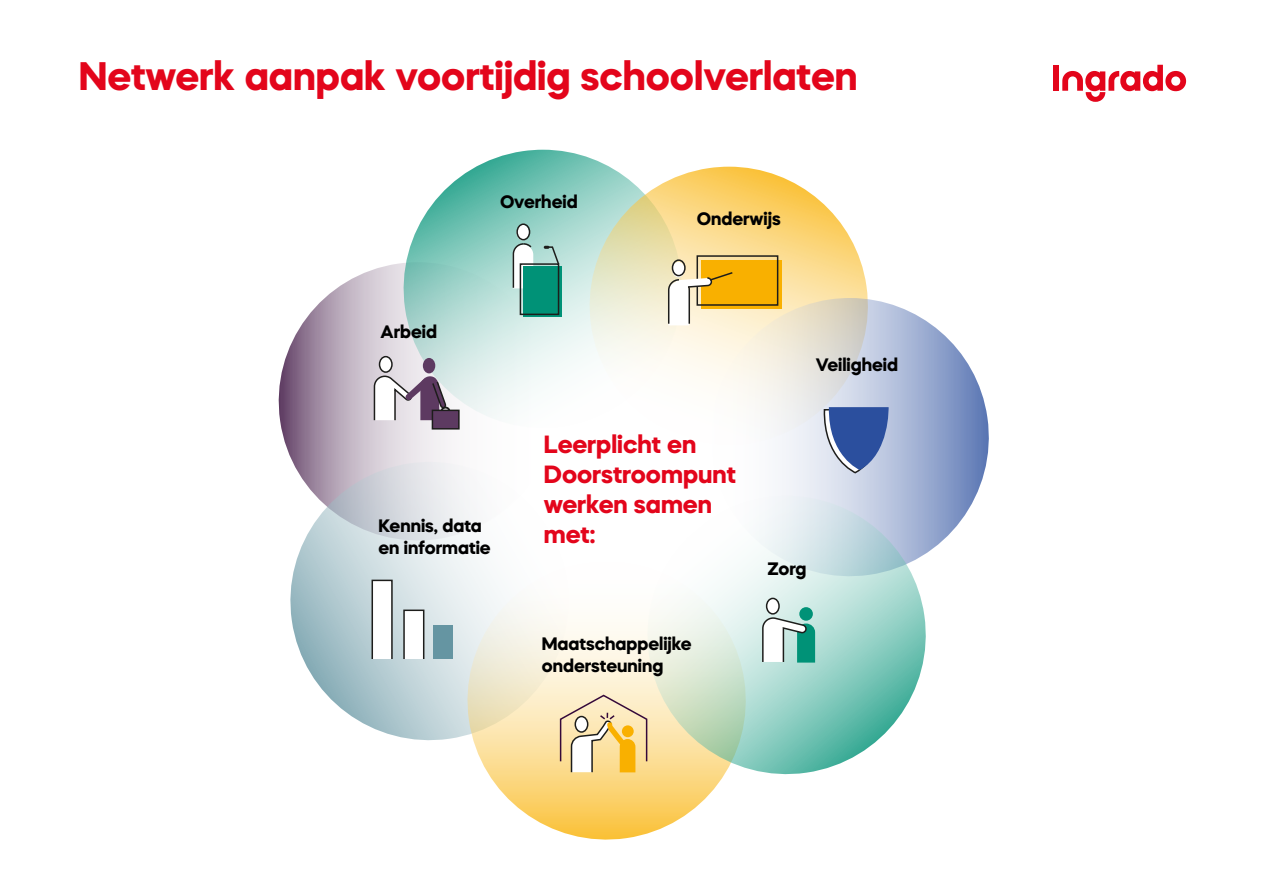
<style>
.page{position:relative;width:1263px;height:893px;background:#fff}
.page>*{position:absolute;margin:0;border:0;box-sizing:border-box;transform-origin:0 0}
.t1{font:700 39.75px "Mazzard H";color:#e3051b}
.t2{font:700 24.9px/29.8px "Mazzard H";color:#e3051b}
.t3{font:700 18px/21.6px "Mazzard H";color:#000}
</style>
<div class="page">
<div style="left:1052px;top:65px;width:6px;height:26px;background:#e3051b"></div>
<svg style="left:1062px;top:65px;width:124px;height:37px"></svg>
<svg style="left:278px;top:264px;width:173px;height:198px"></svg>
<svg style="left:394px;top:150px;width:216px;height:287px"></svg>
<svg style="left:580px;top:167px;width:288px;height:270px"></svg>
<svg style="left:701px;top:298px;width:288px;height:249px"></svg>
<svg style="left:290px;top:462px;width:188px;height:279px"></svg>
<svg style="left:458px;top:561px;width:260px;height:279px"></svg>
<svg style="left:638px;top:496px;width:297px;height:288px"></svg>
<div style="left:516px;top:225px;width:13px;height:15px;background:#fff;border-radius:50%"></div>
<div style="left:672px;top:262px;width:13px;height:15px;background:#fff;border-radius:50%"></div>
<div style="left:379px;top:357px;width:13px;height:15px;background:#fff;border-radius:50%"></div>
<div style="left:379px;top:356px;width:14px;height:17px;border:2px solid #1d1d1b;border-radius:50%"></div>
<div style="left:701px;top:260px;width:80px;height:49px;background:#f9b000"></div>
<div style="left:696px;top:255px;width:82px;height:51px;border:2px solid #1d1d1b"></div>
<div style="left:672px;top:259px;width:14px;height:17px;border:2px solid #1d1d1b;border-radius:50%"></div>
<svg style="left:512px;top:242px;width:21px;height:47px"></svg>
<div style="left:516px;top:223px;width:14px;height:17px;border:2px solid #1d1d1b;border-radius:50%"></div>
<svg style="left:823px;top:407px;width:67px;height:68px;background:#6981b6"></svg>
<div style="left:799px;top:607px;width:14px;height:14px;background:#009277;border-radius:50%"></div>
<div style="left:371px;top:580px;width:22px;height:80px;background:#fff;border:2px solid #1d1d1b"></div>
<div style="left:403px;top:610px;width:21px;height:50px;background:#fff;border:2px solid #1d1d1b"></div>
<div style="left:433px;top:625px;width:20px;height:34px;background:#6595a2"></div>
<div style="left:524px;top:266px;width:38px;height:51px;background:#009277"></div>
<div style="left:520px;top:263px;width:39px;height:52px;border:2px solid #1d1d1b"></div>
<svg style="left:544px;top:246px;width:16px;height:20px"></svg>
<svg style="left:559px;top:694px;width:89px;height:80px;background:#ebd39e"></svg>
<svg style="left:667px;top:271px;width:67px;height:54px"></svg>
<div style="left:423px;top:358px;width:12px;height:15px;background:#5d3a61;border-radius:50%"></div>
<div style="left:767px;top:598px;width:12px;height:16px;background:#fff;border-radius:50%"></div>
<div style="left:766px;top:598px;width:14px;height:17px;border:2px solid #1d1d1b;border-radius:50%"></div>
<svg style="left:761px;top:616px;width:54px;height:47px"></svg>
<div style="left:432px;top:410px;width:27px;height:19px;background:#5d3a61"></div>
<div style="left:432px;top:410px;width:28px;height:20px;border:2px solid #1d1d1b"></div>
<svg style="left:373px;top:375px;width:77px;height:47px"></svg>
<h1 class="t1" style="left:79px;top:50px;width:780px">Netwerk aanpak voortijdig schoolverlaten</h1>
<p class="t3" style="left:500px;top:190px;width:79px">Overheid</p>
<p class="t3" style="left:697px;top:208px;width:86px">Onderwijs</p>
<p class="t3" style="left:380px;top:321px;width:58px">Arbeid</p>
<p class="t3" style="left:378px;top:514px;width:114px">Kennis, data en informatie</p>
<h2 class="t2" style="left:544px;top:429px;width:194px">Leerplicht en<br>Doorstroompunt werken samen met:</h2>
<p class="t3" style="left:542px;top:633px;width:151px">Maatschappelijke ondersteuning</p>
<p class="t3" style="left:816px;top:353px;width:84px">Veiligheid</p>
<p class="t3" style="left:767px;top:557px;width:41px">Zorg</p>
</div>
